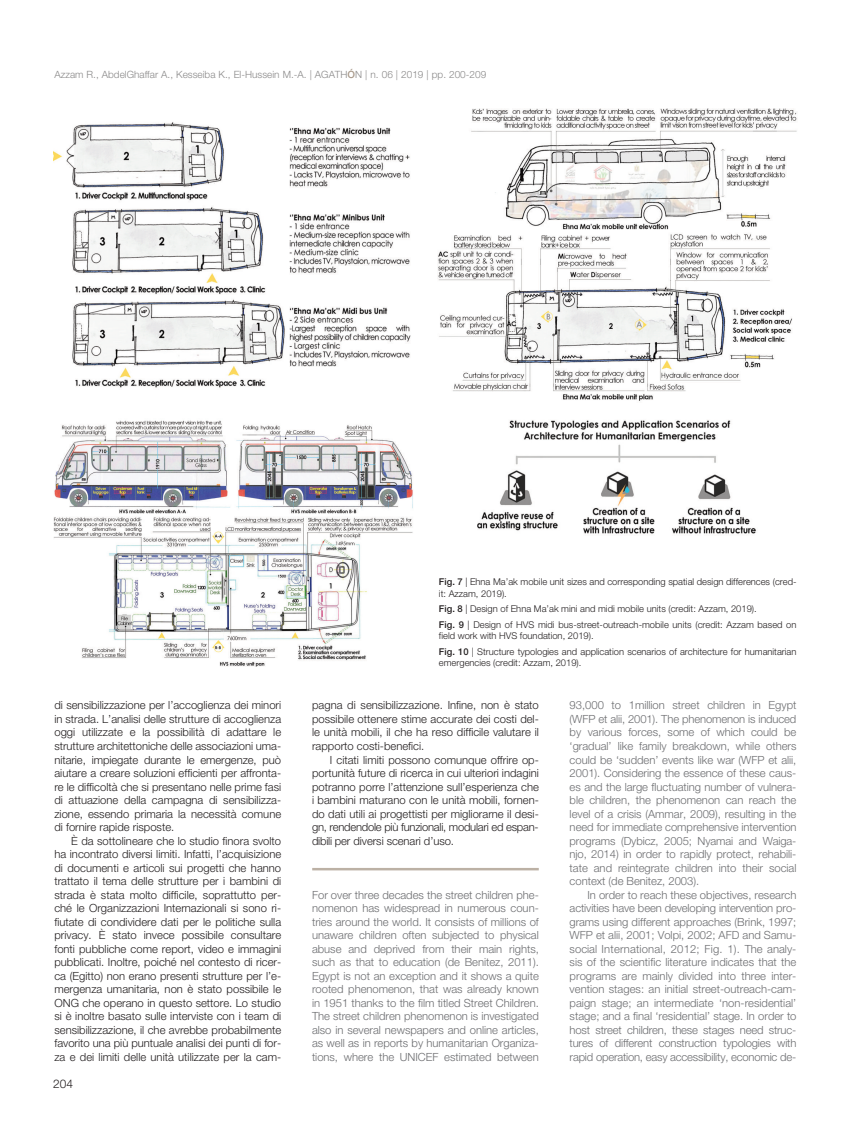
<style>
.page{position:relative;width:851px;height:1134px;background:#fff}
.page>*{position:absolute;margin:0;border:0;box-sizing:border-box;transform-origin:0 0}
.t1{font:300 11.88px "Helvetica Neue LT Std";color:#231f20}
.t2{font:300 11.25px/13.5px "Helvetica Neue LT Std";letter-spacing:-.005em;color:#6c6d70;text-align:justify}
.t3{font:300 11.25px/13.5px "Helvetica Neue LT Std";color:#231f20;text-align:justify}
.t4{font:300 10px "Helvetica Neue LT Std";color:#8a8989}
.t5{font:300 9.38px/15.8px "Helvetica Neue LT Std";color:#231f20}
.s1{font-weight:500;color:#a79889}
.s2{font-weight:500}
</style>
<div class="page">
<img style="left:53px;top:122px;width:358px;height:266px">
<img style="left:437px;top:108px;width:360px;height:293px">
<img style="left:53px;top:420px;width:360px;height:246px">
<img style="left:477px;top:420px;width:279px;height:114px">
<hr style="left:312px;top:868px;width:226px;height:2px;background:#bcb1a5">
<p class="t4" style="left:54px;top:70px;width:433px">Azzam R., AbdelGhaffar A., Kesseiba K., El-Hussein M.-A. | AGATH<span class="s1">Ó</span>N | n. 06 | 2019 | pp. 200-209</p>
<p class="t3" style="left:54px;top:700px;width:228px">di sensibilizzazione per l’accoglienza dei minori in strada. L’analisi delle strutture di accoglienza oggi utilizzate e la possibilità di adattare le strutture architettoniche delle associazioni uma&shy;nitarie, impiegate durante le emergenze, può aiutare a creare soluzioni efficienti per affronta&shy;re le difficoltà che si presentano nelle prime fasi di attuazione della campagna di sensibilizza&shy;zione, essendo primaria la necessità comune di fornire rapide risposte.</p>
<p class="t3" style="left:54px;top:835px;width:228px;text-indent:17px">È da sottolineare che lo studio finora svolto ha incontrato diversi limiti. Infatti, l’acquisizione di documenti e articoli sui progetti che hanno trattato il tema delle strutture per i bambini di strada è stata molto difficile, soprattutto per&shy;ché le Organizzazioni Internazionali si sono ri&shy;fiutate di condividere dati per le politiche sulla privacy. È stato invece possibile consultare fonti pubbliche come report, video e immagini pubblicati. Inoltre, poiché nel contesto di ricer&shy;ca (Egitto) non erano presenti strutture per l’e&shy;mergenza umanitaria, non è stato possibile le ONG che operano in questo settore. Lo studio si è inoltre basato sulle interviste con i team di sensibilizzazione, il che avrebbe probabilmente favorito una più puntuale analisi dei punti di for&shy;za e dei limiti delle unità utilizzate per la cam-</p>
<p class="t1" style="left:53px;top:1079px;width:21px">204</p>
<p class="t5" style="left:439px;top:577px;width:359px;line-height:11.2px"><span class="s2">Fig. 7</span> | Ehna Ma’ak mobile unit sizes and corresponding spatial design differences (cred&shy;it: Azzam, 2019).</p>
<p class="t5" style="left:439px;top:602px;width:359px"><span class="s2">Fig. 8</span> | Design of Ehna Ma’ak mini and midi mobile units (credit: Azzam, 2019).<br><span class="s2">Fig. 9</span> | Design of HVS midi bus-street-outreach-mobile units (credit: Azzam based on</p>
<p class="t5" style="left:439px;top:629px;width:359px">field work with HVS foundation, 2019).<br><span class="s2">Fig. 10</span> | Structure typologies and application scenarios of architecture for humanitarian</p>
<p class="t5" style="left:439px;top:656px;width:144px">emergencies (credit: Azzam, 2019).</p>
<p class="t3" style="left:312px;top:700px;width:228px">pagna di sensibilizzazione. Infine, non è stato possibile ottenere stime accurate dei costi del&shy;le unità mobili, il che ha reso difficile valutare il rapporto costi-benefici.</p>
<p class="t3" style="left:312px;top:754px;width:228px;text-indent:18px">I citati limiti possono comunque offrire op&shy;portunità future di ricerca in cui ulteriori indagini potranno porre l’attenzione sull’esperienza che i bambini maturano con le unità mobili, fornen&shy;do dati utili ai progettisti per migliorarne il desi&shy;gn, rendendole più funzionali, modulari ed espan&shy;dibili per diversi scenari d’uso.</p>
<p class="t2" style="left:312px;top:889px;width:228px">For over three decades the street children phe&shy;nomenon has widespread in numerous coun&shy;tries around the world. It consists of millions of unaware children often subjected to physical abuse and deprived from their main rights, such as that to education (de Benitez, 2011).<br>Egypt is not an exception and it shows a quite rooted phenomenon, that was already known in 1951 thanks to the film titled Street Children.<br>The street children phenomenon is investigated also in several newspapers and online articles, as well as in reports by humanitarian Organiza&shy;tions, where the UNICEF estimated between</p>
<p class="t2" style="left:569px;top:700px;width:228px">93,000 to 1million street children in Egypt (WFP et alii, 2001). The phenomenon is induced by various forces, some of which could be ‘gradual’ like family breakdown, while others could be ‘sudden’ events like war (WFP et alii, 2001). Considering the essence of these caus&shy;es and the large fluctuating number of vulnera&shy;ble children, the phenomenon can reach the level of a crisis (Ammar, 2009), resulting in the need for immediate comprehensive intervention programs (Dybicz, 2005; Nyamai and Waiga&shy;njo, 2014) in order to rapidly protect, rehabili&shy;tate and reintegrate children into their social context (de Benitez, 2003).</p>
<p class="t2" style="left:569px;top:889px;width:228px;text-indent:18px">In order to reach these objectives, research activities have been developing intervention pro&shy;grams using different approaches (Brink, 1997; WFP et alii, 2001; Volpi, 2002; AFD and Samu&shy;social International, 2012; Fig. 1). The analy&shy;sis of the scientific literature indicates that the programs are mainly divided into three inter&shy;vention stages: an initial street-outreach-cam&shy;paign stage; an intermediate ‘non-residential’ stage; and a final ‘residential’ stage. In order to host street children, these stages need struc&shy;tures of different construction typologies with rapid operation, easy accessibility, economic de-</p>
</div>
